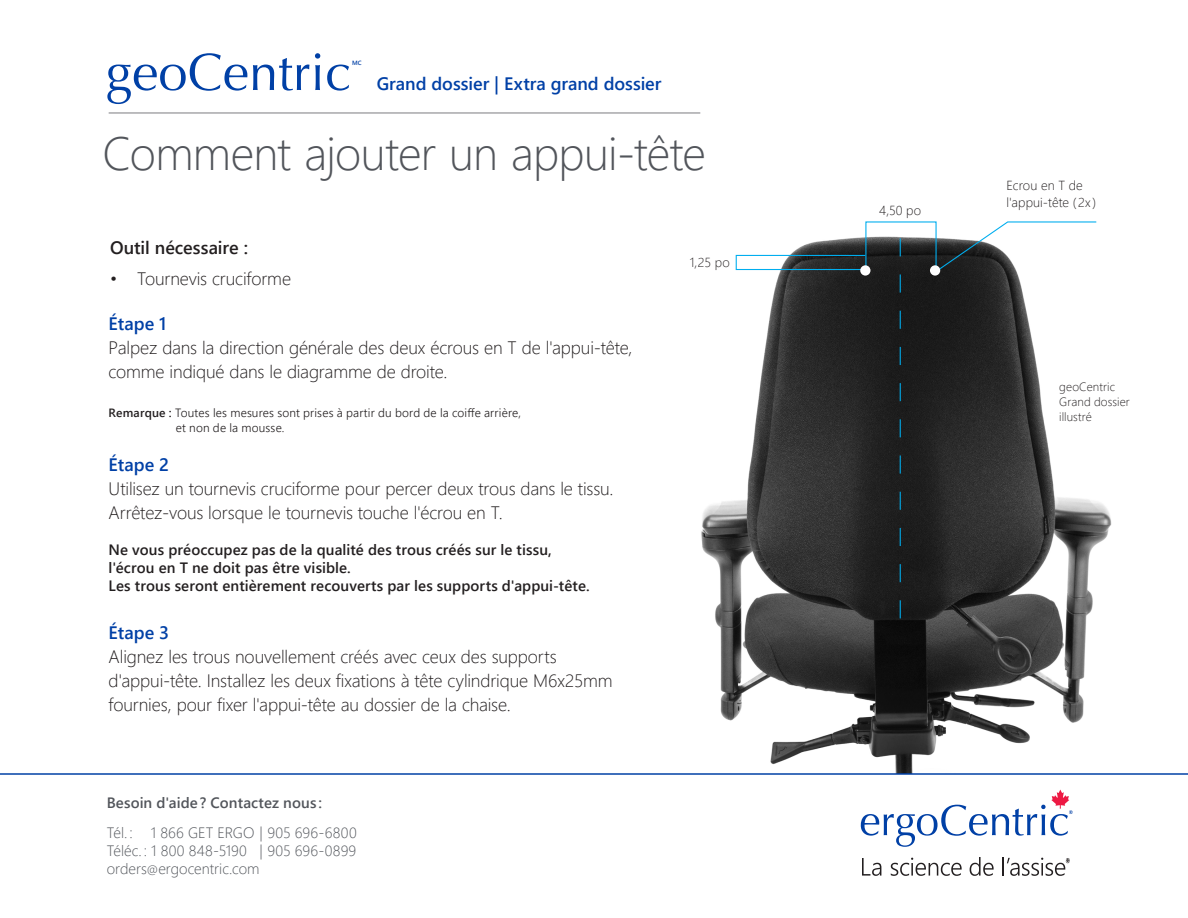
<style>
.page{position:relative;width:1188px;height:918px;background:#fff}
.page>*{position:absolute;margin:0;border:0;box-sizing:border-box;transform-origin:0 0}
.t1{font:52.65px "Optima";color:#0040a6}
.t2{font:46.5px "Webly Sleek UI Light";letter-spacing:-.015em;color:#52555b}
.t3{font:18px/24px "Webly Sleek UI Light";letter-spacing:-.01em;color:#231f20}
.t4{font:18px "Webly Sleek UI Semibold";letter-spacing:-.005em;color:#0040a6}
.t5{font:18px "Webly Sleek UI Semibold";color:#231f20}
.t6{font:15px/18px "Webly Sleek UI Semibold";letter-spacing:.005em;color:#231f20}
.t7{font:15px/30px "Webly Sleek UI Light";letter-spacing:.005em;color:#52555b}
.t8{font:13.05px/17.5px "Webly Sleek UI Light";letter-spacing:.005em;color:#231f20}
.t9{font:12px/15px "Webly Sleek UI Semilight";letter-spacing:.015em;color:#231f20}
.t10{font:12px/15px "Webly Sleek UI Light";letter-spacing:.01em;color:#231f20}
.t11{font:6.15px "Webly Sleek UI Semibold";color:#0040a6}
.s1{font-family:"Webly Sleek UI Semibold";color:#0040a6}
.s2{font-family:"Webly Sleek UI Semibold"}
.s3{font-size:12px}
</style>
<div class="page">
<img style="left:701px;top:236px;width:411px;height:537px">
<div style="left:736px;top:255px;width:130px;height:15px;border:1px solid #00aeef"></div>
<svg style="left:936px;top:221px;width:161px;height:51px"></svg>
<div style="left:860px;top:265px;width:11px;height:11px;background:#fff;border-radius:50%"></div>
<div style="left:930px;top:265px;width:10px;height:11px;background:#fff;border-radius:50%"></div>
<svg style="left:900px;top:238px;width:1px;height:380px"></svg>
<hr style="left:109px;top:112px;width:591px;height:2px;background:#a7a7aa">
<hr style="left:0;top:773px;width:1188px;height:2px;background:#0040a6">
<svg style="left:862px;top:858px;width:19px;height:18px"></svg>
<svg style="left:891px;top:858px;width:71px;height:18px"></svg>
<svg style="left:970px;top:857px;width:24px;height:19px"></svg>
<svg style="left:1002px;top:857px;width:68px;height:19px"></svg>
<svg style="left:861px;top:790px;width:212px;height:57px"></svg>
<p class="t1" style="left:106px;top:42px;width:247px">geoCentric</p>
<p class="t11" style="left:352px;top:59px;width:11px">MC</p>
<p class="t4" style="left:377px;top:70px;width:286px">Grand dossier | Extra grand dossier</p>
<p class="t2" style="left:103px;top:118px;width:605px">Comment ajouter un appui-tête</p>
<p class="t5" style="left:110px;top:234px;width:139px">Outil nécessaire :</p>
<p class="t3" style="left:110px;top:266px;width:183px">• Tournevis cruciforme</p>
<p class="t3" style="left:109px;top:311px;width:525px"><span class="s1">Étape 1<br></span>Palpez dans la direction générale des deux écrous en T de l'appui-tête, comme indiqué dans le diagramme de droite.</p>
<p class="t9" style="left:176px;top:405px;width:347px;text-indent:-67px"><span class="s2">Remarque :</span> Toutes les mesures sont prises à partir du bord de la coiffe arrière, et non de la mousse.</p>
<p class="t4" style="left:109px;top:451px;width:62px">Étape 2</p>
<p class="t3" style="left:109px;top:476px;width:506px">Utilisez un tournevis cruciforme pour percer deux trous dans le tissu.<br>Arrêtez-vous lorsque le tournevis touche l'écrou en T.</p>
<p class="t6" style="left:109px;top:541px;width:482px">Ne vous préoccupez pas de la qualité des trous créés sur le tissu, l'écrou en T ne doit pas être visible.<br>Les trous seront entièrement recouverts par les supports d'appui-tête.</p>
<p class="t4" style="left:109px;top:619px;width:62px">Étape 3</p>
<p class="t3" style="left:109px;top:644px;width:505px">Alignez les trous nouvellement créés avec ceux des supports d'appui-tête. Installez les deux fixations à tête cylindrique M6x25mm fournies, pour fixer l'appui-tête au dossier de la chaise.</p>
<p class="t7" style="left:107px;top:787px;width:251px"><span class="s2">Besoin d'aide? Contactez nous :<br></span>Tél. : 1 866 GET ERGO | 905 696-6800</p>
<p class="t7" style="left:107px;top:835px;width:251px">Téléc. : 1 800 848-5190 | 905 696-0899</p>
<p class="t7" style="left:107px;top:853px;width:154px">orders<span class="s3">@</span>ergocentric.com</p>
<p class="t8" style="left:690px;top:253px;width:42px">1,25 po</p>
<p class="t8" style="left:879px;top:201px;width:43px">4,50 po</p>
<p class="t8" style="left:1006px;top:176px;width:91px">Ecrou en T de l'appui-tête (2x )</p>
<p class="t10" style="left:1059px;top:378px;width:72px">geoCentric<br>Grand dossier illustré</p>
</div>
